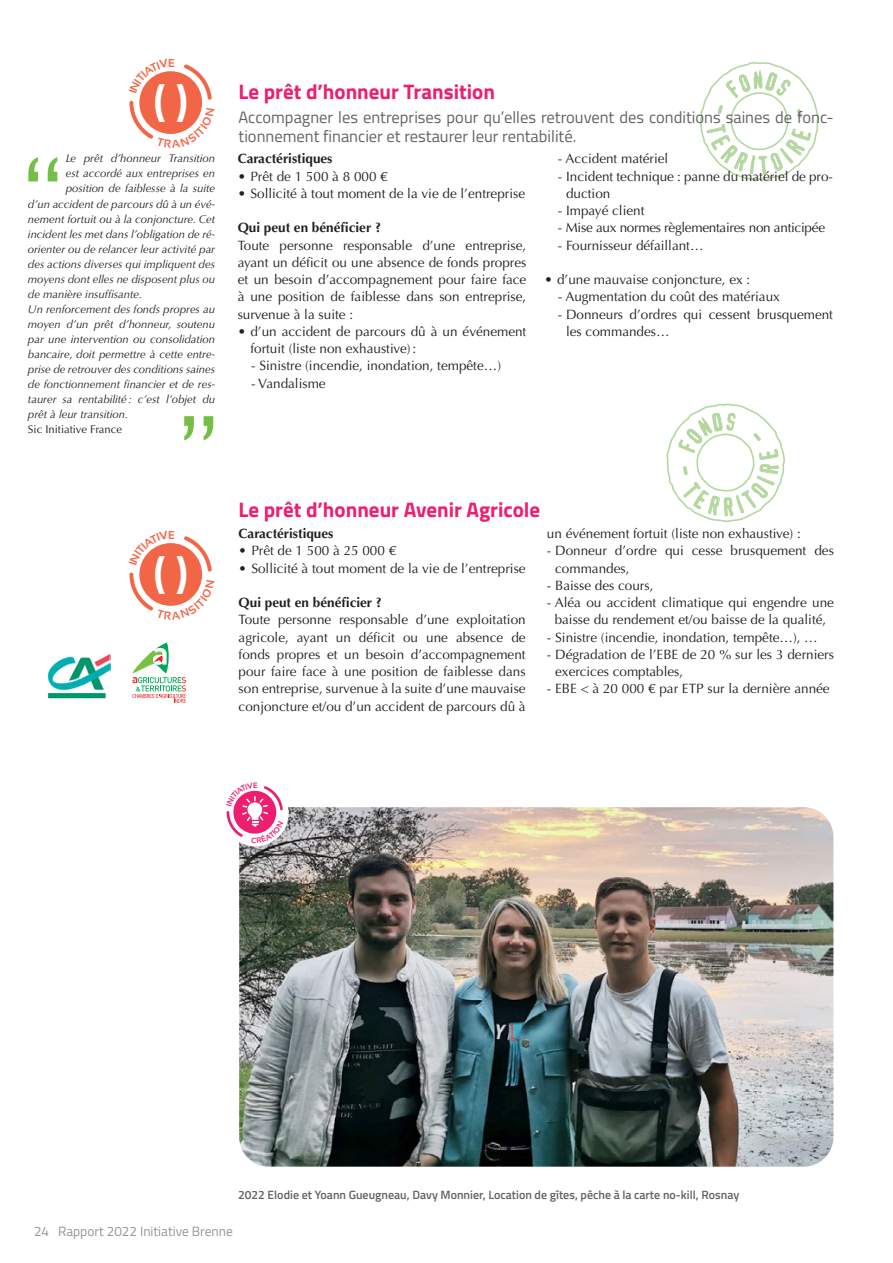
<style>
.page{position:relative;width:893px;height:1263px;background:#fff}
.page>*{position:absolute;margin:0;border:0;box-sizing:border-box;transform-origin:0 0}
.t1{font:700 42.75px "Sansation";color:#fff}
.Style_de_paragraphe{font:700 21px "Titillium Web";color:#ed1e70}
.chapeau{font:16.5px/19.5px "Titillium Web";color:#636366}
.Texte_rapport{font:13.5px/17.2px "Optima LT";color:#231f20}
.Texte_rapport-2{font:700 13.5px "Optima LT";color:#231f20}
.Texte_rapport-3{font:13.5px "Optima LT";letter-spacing:-.02em;color:#231f20}
.t2{font:13.5px "Titillium Web";color:#939598}
.Legende{font:600 12px "Titillium Web";color:#636366}
.Sous_titre{font:italic 11.25px/15px "Optima LT";color:#231f20;text-align:justify}
.Sous_titre-2{font:11.25px "Optima LT";color:#231f20}
</style>
<div class="page">
<svg style="left:28px;top:157px;width:29px;height:24px"></svg>
<svg style="left:184px;top:416px;width:29px;height:24px"></svg>
<svg style="left:132px;top:643px;width:54px;height:60px"></svg>
<img style="left:47px;top:654px;width:64px;height:44px">
<img style="left:239px;top:807px;width:594px;height:360px">
<div style="left:222px;top:779px;width:67px;height:67px;background:#fff;border-radius:50%"></div>
<svg style="left:700px;top:62px;width:119px;height:119px"></svg>
<svg style="left:666px;top:403px;width:119px;height:120px"></svg>
<svg style="left:129px;top:64px;width:83px;height:75px"></svg>
<svg style="left:129px;top:536px;width:83px;height:75px"></svg>
<svg style="left:226px;top:786px;width:58px;height:57px"></svg>
<p class="t1" style="left:153px;top:75px;width:37px">()</p>
<p class="Sous_titre" style="left:66px;top:151px;width:151px">Le prêt d’honneur Transition</p>
<p class="Sous_titre" style="left:66px;top:166px;width:151px">est accordé aux entreprises en</p>
<p class="Sous_titre" style="left:66px;top:181px;width:151px">position de faiblesse à la suite</p>
<p class="Sous_titre" style="left:28px;top:196px;width:189px">d’un accident de parcours dû à un évé-</p>
<p class="Sous_titre" style="left:28px;top:211px;width:189px">nement fortuit ou à la conjoncture. Cet</p>
<p class="Sous_titre" style="left:28px;top:226px;width:189px">incident les met dans l’obligation de ré-</p>
<p class="Sous_titre" style="left:28px;top:241px;width:189px">orienter ou de relancer leur activité par</p>
<p class="Sous_titre" style="left:28px;top:256px;width:189px">des actions diverses qui impliquent des</p>
<p class="Sous_titre" style="left:28px;top:271px;width:189px">moyens dont elles ne disposent plus ou</p>
<p class="Sous_titre" style="left:28px;top:286px;width:116px">de manière insuffisante.</p>
<p class="Sous_titre" style="left:28px;top:301px;width:189px">Un renforcement des fonds propres au moyen d’un prêt d’honneur, soutenu par une intervention ou consolidation bancaire, doit permettre à cette entre&shy;prise de retrouver des conditions saines de fonctionnement financier et de res&shy;taurer sa rentabilité: c’est l’objet du prêt à leur transition.</p>
<p class="Sous_titre-2" style="left:28px;top:422px;width:96px">Sic Initiative France</p>
<p class="Style_de_paragraphe" style="left:239px;top:76px;width:258px">Le prêt d’honneur Transition</p>
<p class="chapeau" style="left:239px;top:106px;width:597px">Accompagner les entreprises pour qu’elles retrouvent des conditions saines de fonc&shy;tionnement financier et restaurer leur rentabilité.</p>
<p class="Texte_rapport-2" style="left:238px;top:151px;width:96px">Caractéristiques</p>
<p class="Texte_rapport" style="left:238px;top:168px;width:152px">• Prêt de 1 500 à 8 000 €</p>
<p class="Texte_rapport" style="left:238px;top:185px;width:289px">• Sollicité à tout moment de la vie de l’entreprise</p>
<p class="Texte_rapport-2" style="left:238px;top:220px;width:145px">Qui peut en bénéficier ?</p>
<p class="Texte_rapport" style="left:238px;top:237px;width:290px;text-align:justify">Toute personne responsable d’une entreprise, ayant un déficit ou une absence de fonds propres et un besoin d’accompagnement pour faire face à une position de faiblesse dans son entreprise, survenue à la suite :</p>
<p class="Texte_rapport" style="left:250px;top:323px;width:277px;text-indent:-13px">• d’un accident de parcours dû à un événement fortuit (liste non exhaustive):</p>
<p class="Texte_rapport" style="left:251px;top:357px;width:251px">- Sinistre (incendie, inondation, tempête…)</p>
<p class="Texte_rapport" style="left:251px;top:375px;width:76px">- Vandalisme</p>
<p class="Texte_rapport" style="left:558px;top:150px;width:112px">- Accident matériel</p>
<p class="Texte_rapport" style="left:566px;top:168px;width:268px;text-indent:-8px">- Incident technique : panne du matériel de pro&shy;duction</p>
<p class="Texte_rapport" style="left:558px;top:202px;width:88px">- Impayé client</p>
<p class="Texte_rapport-3" style="left:558px;top:220px;width:269px">- Mise aux normes règlementaires non anticipée</p>
<p class="Texte_rapport" style="left:558px;top:237px;width:147px">- Fournisseur défaillant…</p>
<p class="Texte_rapport" style="left:544px;top:271px;width:208px">• d’une mauvaise conjoncture, ex :</p>
<p class="Texte_rapport" style="left:558px;top:288px;width:224px">- Augmentation du coût des matériaux</p>
<p class="Texte_rapport" style="left:566px;top:306px;width:268px;text-indent:-8px">- Donneurs d’ordres qui cessent brusquement les commandes…</p>
<p class="t1" style="left:153px;top:547px;width:37px">()</p>
<p class="Style_de_paragraphe" style="left:239px;top:493px;width:303px">Le prêt d’honneur Avenir Agricole</p>
<p class="Texte_rapport-2" style="left:239px;top:526px;width:96px">Caractéristiques</p>
<p class="Texte_rapport" style="left:239px;top:542px;width:159px">• Prêt de 1 500 à 25 000 €</p>
<p class="Texte_rapport" style="left:239px;top:560px;width:289px">• Sollicité à tout moment de la vie de l’entreprise</p>
<p class="Texte_rapport-2" style="left:239px;top:595px;width:145px">Qui peut en bénéficier ?</p>
<p class="Texte_rapport" style="left:239px;top:611px;width:289px;text-align:justify">Toute personne responsable d’une exploitation agricole, ayant un déficit ou une absence de fonds propres et un besoin d’accompagnement pour faire face à une position de faiblesse dans son entreprise, survenue à la suite d’une mauvaise conjoncture et/ou d’un accident de parcours dû à</p>
<p class="Texte_rapport" style="left:547px;top:525px;width:255px">un événement fortuit (liste non exhaustive) :</p>
<p class="Texte_rapport" style="left:555px;top:542px;width:280px;text-indent:-8px">- Donneur d’ordre qui cesse brusquement des commandes,</p>
<p class="Texte_rapport" style="left:547px;top:577px;width:108px">- Baisse des cours,</p>
<p class="Texte_rapport" style="left:547px;top:594px;width:288px;text-align:center">- Aléa ou accident climatique qui engendre une baisse du rendement et/ou baisse de la qualité,</p>
<p class="Texte_rapport" style="left:547px;top:629px;width:272px">- Sinistre (incendie, inondation, tempête…), …</p>
<p class="Texte_rapport" style="left:555px;top:646px;width:280px;text-indent:-8px">- Dégradation de l’EBE de 20 % sur les 3 derniers exercices comptables,</p>
<p class="Texte_rapport" style="left:547px;top:680px;width:284px">- EBE &lt; à 20 000 € par ETP sur la dernière année</p>
<p class="Legende" style="left:238px;top:1186px;width:503px">2022 Elodie et Yoann Gueugneau, Davy Monnier, Location de gîtes, pêche à la carte no-kill, Rosnay</p>
<p class="t2" style="left:34px;top:1221px;width:200px">24 Rapport 2022 Initiative Brenne</p>
</div>
